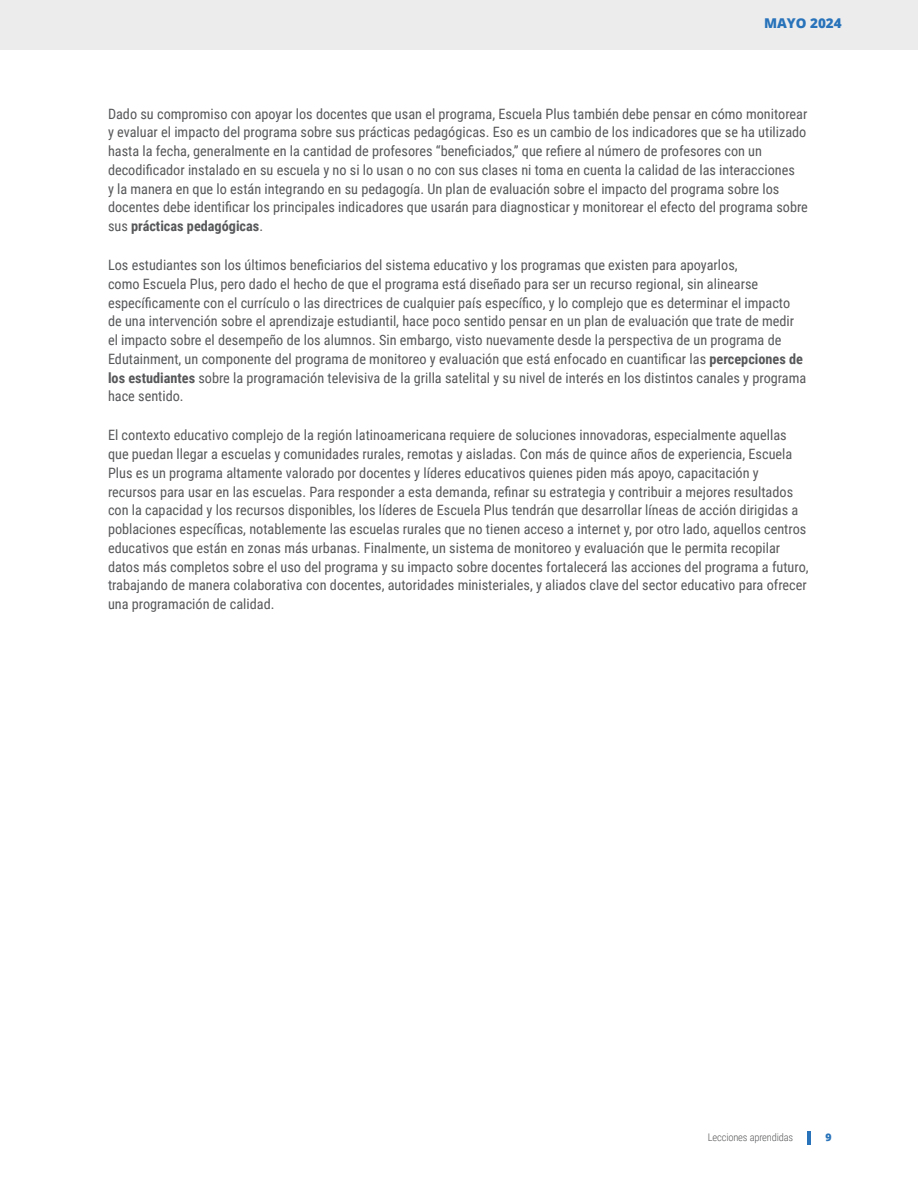
<style>
.page{position:relative;width:918px;height:1188px;background:#fff}
.page>*{position:absolute;margin:0;border:0;box-sizing:border-box;transform-origin:0 0}
.Content_-_Body_text{font:14.25px/18.8px "Roboto Condensed";color:#57585a}
.t1{font:800 13.5px "Open Sans";color:#2873ba}
.t2{font:300 10.5px "Roboto Condensed";letter-spacing:-.015em;color:#57585a}
.t3{font:800 10.5px "Open Sans";color:#2873ba}
.s1{font-weight:700}
</style>
<div class="page">
<div style="left:0;top:0;width:918px;height:50px;background:#ececed"></div>
<hr style="left:808px;top:1131px;width:3px;height:14px;background:#2873ba">
<p class="t1" style="left:764px;top:13px;width:79px">MAYO 2024</p>
<p class="Content_-_Body_text" style="left:108px;top:104px;width:701px">Dado su compromiso con apoyar los docentes que usan el programa, Escuela Plus también debe pensar en cómo monitorear y evaluar el impacto del programa sobre sus prácticas pedagógicas. Eso es un cambio de los indicadores que se ha utilizado hasta la fecha, generalmente en la cantidad de profesores “beneficiados,” que refiere al número de profesores con un decodificador instalado en su escuela y no si lo usan o no con sus clases ni toma en cuenta la calidad de las interacciones<br>y la manera en que lo están integrando en su pedagogía. Un plan de evaluación sobre el impacto del programa sobre los docentes debe identificar los principales indicadores que usarán para diagnosticar y monitorear el efecto del programa sobre sus <span class="s1">prácticas pedagógicas</span>.</p>
<p class="Content_-_Body_text" style="left:108px;top:255px;width:700px">Los estudiantes son los últimos beneficiarios del sistema educativo y los programas que existen para apoyarlos,<br>como Escuela Plus, pero dado el hecho de que el programa está diseñado para ser un recurso regional, sin alinearse específicamente con el currículo o las directrices de cualquier país específico, y lo complejo que es determinar el impacto de una intervención sobre el aprendizaje estudiantil, hace poco sentido pensar en un plan de evaluación que trate de medir el impacto sobre el desempeño de los alumnos. Sin embargo, visto nuevamente desde la perspectiva de un programa de Edutainment, un componente del programa de monitoreo y evaluación que está enfocado en cuantificar las <span class="s1">percepciones de los estudiantes</span> sobre la programación televisiva de la grilla satelital y su nivel de interés en los distintos canales y programa hace sentido.</p>
<p class="Content_-_Body_text" style="left:108px;top:425px;width:702px">El contexto educativo complejo de la región latinoamericana requiere de soluciones innovadoras, especialmente aquellas que puedan llegar a escuelas y comunidades rurales, remotas y aisladas. Con más de quince años de experiencia, Escuela Plus es un programa altamente valorado por docentes y líderes educativos quienes piden más apoyo, capacitación y recursos para usar en las escuelas. Para responder a esta demanda, refinar su estrategia y contribuir a mejores resultados con la capacidad y los recursos disponibles, los líderes de Escuela Plus tendrán que desarrollar líneas de acción dirigidas a poblaciones específicas, notablemente las escuelas rurales que no tienen acceso a internet y, por otro lado, aquellos centros educativos que están en zonas más urbanas. Finalmente, un sistema de monitoreo y evaluación que le permita recopilar datos más completos sobre el uso del programa y su impacto sobre docentes fortalecerá las acciones del programa a futuro, trabajando de manera colaborativa con docentes, autoridades ministeriales, y aliados clave del sector educativo para ofrecer una programación de calidad.</p>
<p class="t2" style="left:708px;top:1130px;width:87px">Lecciones aprendidas</p>
<p class="t3" style="left:826px;top:1129px;width:8px">9</p>
</div>
